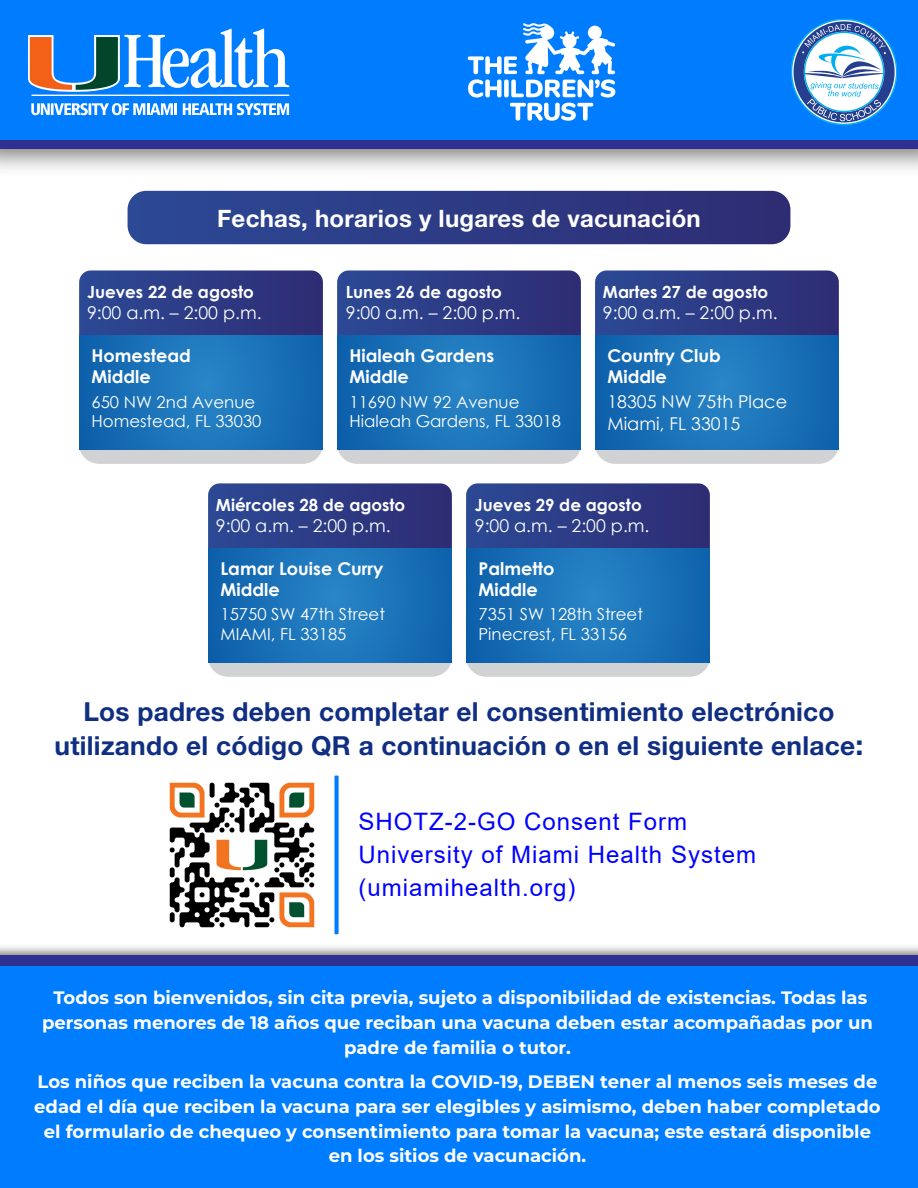
<style>
.page{position:relative;width:918px;height:1188px;background:#fff}
.page>*{position:absolute;margin:0;border:0;box-sizing:border-box;transform-origin:0 0}
.t1{font:700 26.25px/34.5px "Helvetica Neue LT Std";letter-spacing:.01em;color:#102e82;text-align:center}
.t2{font:24px/33px "Arial";letter-spacing:.04em;color:#00f}
.t3{font:700 24px "Helvetica Neue LT Std";letter-spacing:.01em;color:#fff}
.t4{font:700 18px/24.8px "Montserrat";color:#fff;text-align:center}
.t5{font:17.55px/21.1px "Century Gothic";color:#fff}
.t6{font:700 17.55px/21.1px "Century Gothic";color:#fff}
.t7{font:700 16.8px "Century Gothic";color:#fff}
.t8{font:16.5px/19.8px "Century Gothic";color:#fff}
.s1{font-size:28.5px}
</style>
<div class="page">
<div style="left:0;top:23px;width:918px;height:126px;background:#2e3192"></div>
<div style="left:0;top:0;width:918px;height:140px;background:#007dff"></div>
<svg style="left:791px;top:19px;width:106px;height:106px"></svg>
<svg style="left:28px;top:28px;width:261px;height:68px"></svg>
<svg style="left:183px;top:103px;width:106px;height:12px"></svg>
<svg style="left:31px;top:103px;width:146px;height:12px"></svg>
<svg style="left:468px;top:23px;width:147px;height:74px"></svg>
<svg style="left:510px;top:103px;width:83px;height:18px"></svg>
<div style="left:0;top:956px;width:918px;height:232px;background:#007dff"></div>
<div style="left:0;top:955px;width:918px;height:10px;background:#2e3192"></div>
<svg style="left:128px;top:191px;width:662px;height:53px;background:#2e3c85"></svg>
<div style="left:466px;top:487px;width:244px;height:190px;background:#d0d2d3;border-radius:20px"></div>
<svg style="left:466px;top:483px;width:244px;height:65px;background:#2f3c85"></svg>
<svg style="left:466px;top:548px;width:244px;height:114px;background:#1971b7"></svg>
<div style="left:208px;top:487px;width:244px;height:190px;background:#d0d2d3;border-radius:20px"></div>
<svg style="left:208px;top:483px;width:244px;height:65px;background:#2f3c85"></svg>
<svg style="left:208px;top:548px;width:244px;height:114px;background:#1971b7"></svg>
<div style="left:337px;top:274px;width:244px;height:190px;background:#d0d2d3;border-radius:20px"></div>
<svg style="left:337px;top:270px;width:244px;height:65px;background:#2f3d85"></svg>
<svg style="left:337px;top:335px;width:244px;height:114px;background:#1971b7"></svg>
<div style="left:595px;top:274px;width:244px;height:190px;background:#d0d2d3;border-radius:20px"></div>
<svg style="left:595px;top:270px;width:244px;height:65px;background:#2f3d85"></svg>
<svg style="left:595px;top:335px;width:244px;height:114px;background:#1971b7"></svg>
<div style="left:79px;top:274px;width:244px;height:190px;background:#d0d2d3;border-radius:20px"></div>
<svg style="left:79px;top:270px;width:244px;height:65px;background:#2f3d85"></svg>
<svg style="left:79px;top:335px;width:244px;height:114px;background:#1971b7"></svg>
<img style="left:169px;top:782px;width:146px;height:146px">
<div style="left:334px;top:776px;width:5px;height:158px;background:#007dff"></div>
<h2 class="t3" style="left:217px;top:204px;width:485px">Fechas, horarios y lugares de vacunación</h2>
<p class="t7" style="left:87px;top:279px;width:168px">Jueves 22 de agosto</p>
<p class="t5" style="left:87px;top:302px;width:176px">9:00 a.m. – 2:00 p.m.</p>
<p class="t6" style="left:92px;top:345px;width:101px">Homestead<br>Middle</p>
<p class="t8" style="left:92px;top:391px;width:171px">650 NW 2nd Avenue<br>Homestead, FL 33030</p>
<p class="t7" style="left:346px;top:279px;width:158px">Lunes 26 de agosto</p>
<p class="t5" style="left:346px;top:302px;width:176px">9:00 a.m. – 2:00 p.m.</p>
<p class="t6" style="left:350px;top:345px;width:146px">Hialeah Gardens<br>Middle</p>
<p class="t8" style="left:350px;top:391px;width:213px">11690 NW 92 Avenue<br>Hialeah Gardens, FL 33018</p>
<p class="t7" style="left:603px;top:279px;width:167px">Martes 27 de agosto</p>
<p class="t5" style="left:603px;top:302px;width:176px">9:00 a.m. – 2:00 p.m.</p>
<p class="t6" style="left:607px;top:345px;width:115px">Country Club<br>Middle</p>
<p class="t5" style="left:607px;top:391px;width:181px">18305 NW 75th Place<br>Miami, FL 33015</p>
<p class="t7" style="left:216px;top:492px;width:191px">Miércoles 28 de agosto</p>
<p class="t5" style="left:216px;top:515px;width:176px">9:00 a.m. – 2:00 p.m.</p>
<p class="t6" style="left:220px;top:557px;width:165px">Lamar Louise Curry<br>Middle</p>
<p class="t8" style="left:220px;top:604px;width:166px">15750 SW 47th Street<br>MIAMI, FL 33185</p>
<p class="t7" style="left:475px;top:492px;width:168px">Jueves 29 de agosto</p>
<p class="t5" style="left:475px;top:515px;width:176px">9:00 a.m. – 2:00 p.m.</p>
<p class="t6" style="left:478px;top:557px;width:78px">Palmetto<br>Middle</p>
<p class="t8" style="left:478px;top:604px;width:166px">7351 SW 128th Street<br>Pinecrest, FL 33156</p>
<h1 class="t1" style="left:55px;top:694px;width:810px">Los padres deben completar el consentimiento electrónico utilizando el código QR a continuación o en el siguiente enlace<span class="s1">:</span></h1>
<h2 class="t2" style="left:358px;top:805px;width:399px">SHOTZ-2-GO Consent Form<br>University of Miami Health System (umiamihealth.org)</h2>
<p class="t4" style="left:42px;top:985px;width:832px">Todos son bienvenidos, sin cita previa, sujeto a disponibilidad de existencias. Todas las personas menores de 18 años que reciban una vacuna deben estar acompañadas por un padre de familia o tutor.</p>
<p class="t4" style="left:34px;top:1069px;width:848px">Los niños que reciben la vacuna contra la COVID-19, DEBEN tener al menos seis meses de edad el día que reciben la vacuna para ser elegibles y asimismo, deben haber completado el formulario de chequeo y consentimiento para tomar la vacuna; este estará disponible en los sitios de vacunación.</p>
</div>
